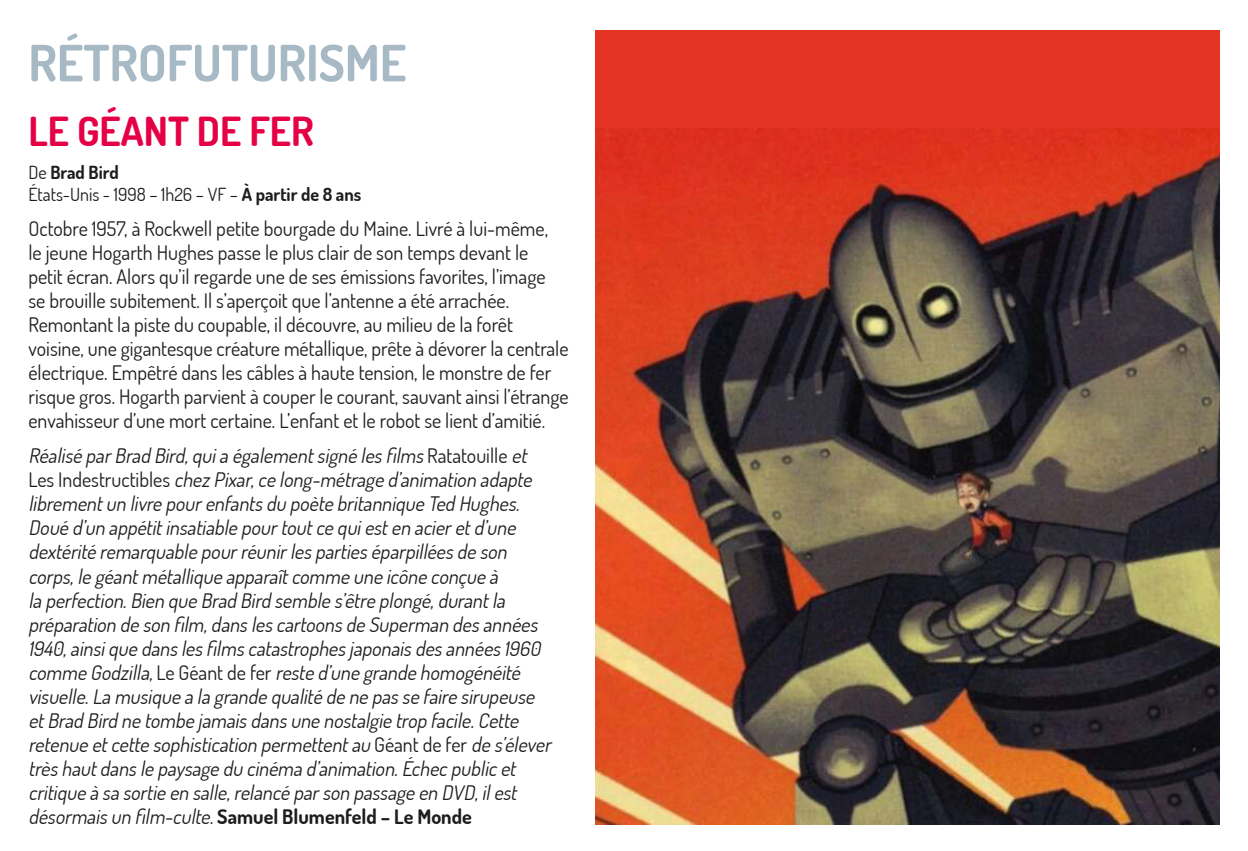
<style>
.page{position:relative;width:1248px;height:851px;background:#fff}
.page>*{position:absolute;margin:0;border:0;box-sizing:border-box;transform-origin:0 0}
._1_Titre{font:700 50px "Dosis";color:#a6b9c5}
._1_Titre-2{font:700 40px "Dosis";color:#e50046}
._4_Txt{font:italic 20px/24px "Dosis";color:#1d1d1b}
._4_Txt-2{font:20px/24px "Dosis";color:#1d1d1b}
._3_Distri{font:18px "Dosis";color:#1d1d1b}
._3_Distri-2{font:700 18px "Dosis";color:#1d1d1b}
.s1{font-weight:400}
.s2{font-weight:700}
.s3{font-style:normal}
.s4{font-weight:700;font-style:normal}
</style>
<div class="page">
<div style="left:595px;top:30px;width:624px;height:794px;background:#e43524"></div>
<img style="left:595px;top:128px;width:624px;height:696px">
<p class="_1_Titre" style="left:28px;top:28px;width:379px">RÉTROFUTURISME</p>
<p class="_1_Titre-2" style="left:28px;top:104px;width:287px">LE GÉANT DE FER</p>
<p class="_3_Distri-2" style="left:28px;top:160px;width:92px"><span class="s1">De</span> Brad Bird</p>
<p class="_3_Distri" style="left:28px;top:181px;width:334px">États-Unis - 1998 – 1h26 – VF – <span class="s2">À partir de 8 ans</span></p>
<p class="_4_Txt-2" style="left:28px;top:216px;width:541px">Octobre 1957, à Rockwell petite bourgade du Maine. Livré à lui-même,<br>le jeune Hogarth Hughes passe le plus clair de son temps devant le<br>petit écran. Alors qu’il regarde une de ses émissions favorites, l’image<br>se brouille subitement. Il s’aperçoit que l’antenne a été arrachée.<br>Remontant la piste du coupable, il découvre, au milieu de la forêt voisine, une gigantesque créature métallique, prête à dévorer la centrale électrique. Empêtré dans les câbles à haute tension, le monstre de fer risque gros. Hogarth parvient à couper le courant, sauvant ainsi l’étrange envahisseur d’une mort certaine. L’enfant et le robot se lient d’amitié.</p>
<p class="_4_Txt" style="left:28px;top:443px;width:528px">Réalisé parBrad Bird,quia égalementsigné lesfilms<span class="s3">R a t a t o u i l l e</span> et<br><span class="s3">Le s I n d e s t r u c t i b l e s</span> chezPixar,ce long-métrage d’animation adapte librementun livre pourenfantsdu poète britannique Ted Hughes.<br>Doué d’un appétitinsatiable pourtoutce quiesten acieretd’une dextérité remarquable pourréunirlespartieséparpilléesde son corps,le géantmétallique apparaîtcomme une icône conçue à<br>la perfection.Bien que Brad Bird semble s’être plongé,durantla préparation de son film,danslescartoonsde Superman desannées 1940,ainsique danslesfilmscatastrophesjaponaisdesannées1960 comme Godzilla,<span class="s3">L e G é a n t d e f e r</span> reste d’une grande homogénéité visuelle.La musique a la grande qualité de ne passe faire sirupeuse etBrad Bird ne tombe jamaisdansune nostalgie trop facile.Cette retenue etcette sophistication permettentau <span class="s3">G é a n t d e fe r</span> de s’élever trèshautdansle paysage du cinéma d’animation.Échecpublicet critique à sa sortie en salle,relancé parson passage en DVD,ilest désormaisun film-culte.<span class="s4">Samuel Blumenfeld – Le Monde</span></p>
</div>
